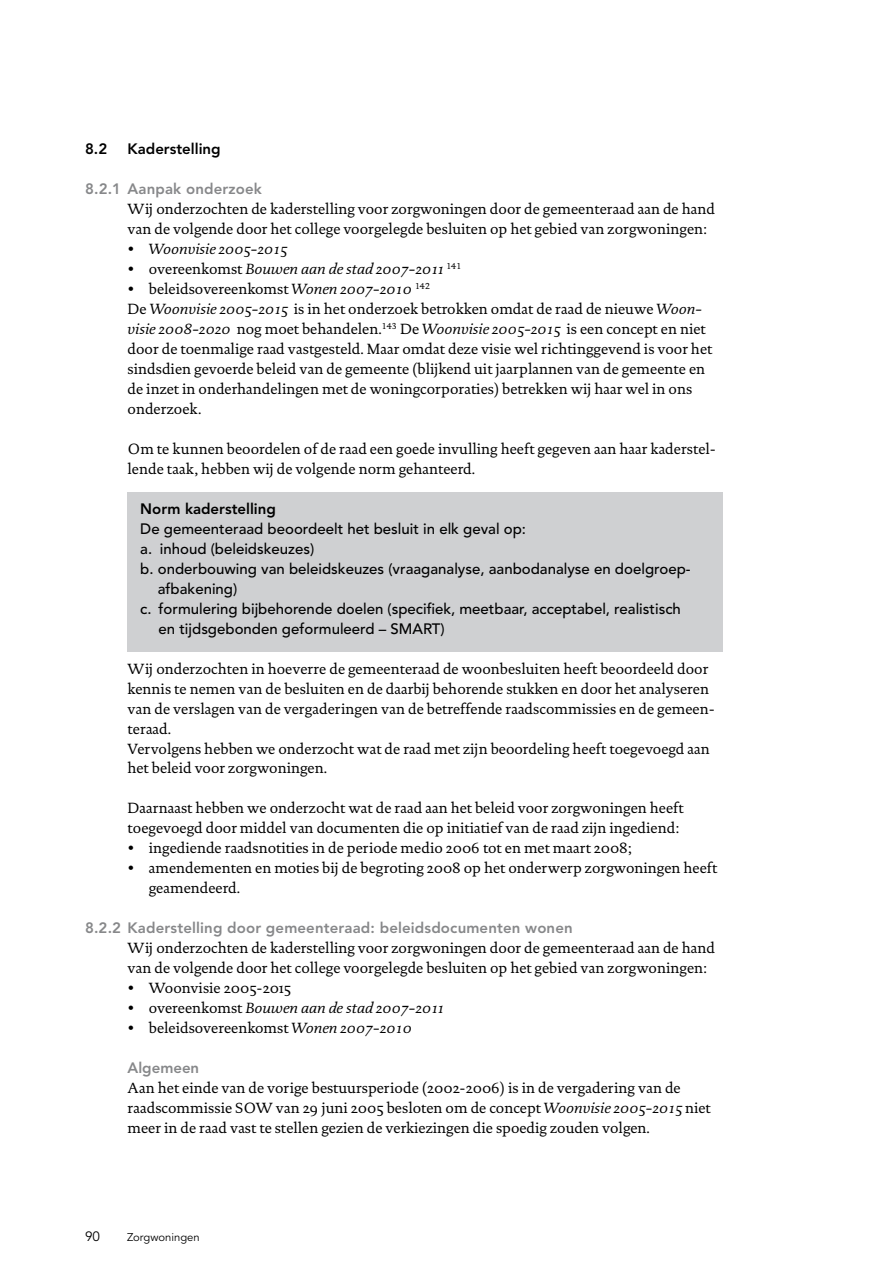
<style>
.page{position:relative;width:893px;height:1263px;background:#fff}
.page>*{position:absolute;margin:0;border:0;box-sizing:border-box;transform-origin:0 0}
.t1{font:15px/20px "DTL Documenta SP Regular";color:#000}
.t2{font:500 15px "Avenir";color:#000}
.t3{font:italic 15px "DTL Documenta SP Regular";color:#000}
.t4{font:800 15px "Avenir";letter-spacing:.01em;color:#87888a}
.t5{font:800 15px "Avenir";color:#000}
.t6{font:13.5px "Avenir";color:#000}
.t7{font:11.25px "Avenir";color:#000}
.s1{font-style:normal}
.s2{font-style:italic}
</style>
<div class="page">
<div style="left:128px;top:493px;width:595px;height:159px;background:#cfd0d2"></div>
<p class="t5" style="left:85px;top:140px;width:24px">8.2</p>
<p class="t5" style="left:128px;top:140px;width:95px">Kaderstelling</p>
<p class="t4" style="left:85px;top:180px;width:178px">8.2.1 Aanpak onderzoek</p>
<p class="t1" style="left:128px;top:199px;width:589px">Wij onderzochten de kaderstelling voor zorgwoningen door de gemeenteraad aan de hand van de volgende door het college voorgelegde besluiten op het gebied van zorgwoningen:</p>
<p class="t3" style="left:128px;top:240px;width:161px">• Woonvisie 2005-2015</p>
<p class="t3" style="left:128px;top:260px;width:335px"><span class="s1">• overeenkomst</span> Bouwen aan de stad 2007-2011 <sup>141</sup></p>
<p class="t1" style="left:128px;top:279px;width:586px">• beleidsovereenkomst <span class="s2">Wonen 2007-2010</span> <sup>142<br></sup>De <span class="s2">Woonvisie 2005-2015</span> is in het onderzoek betrokken omdat de raad de nieuwe <span class="s2">Woon&shy;visie 2008-2020</span> nog moet behandelen.<sup>143</sup> De <span class="s2">Woonvisie 2005-2015</span> is een concept en niet door de toenmalige raad vastgesteld. Maar omdat deze visie wel richtinggevend is voor het sindsdien gevoerde beleid van de gemeente (blijkend uit jaarplannen van de gemeente en de inzet in onderhandelingen met de woningcorporaties) betrekken wij haar wel in ons onderzoek.</p>
<p class="t1" style="left:128px;top:439px;width:590px">Om te kunnen beoordelen of de raad een goede invulling heeft gegeven aan haar kaderstel&shy;lende taak, hebben wij de volgende norm gehanteerd.</p>
<p class="t5" style="left:140px;top:500px;width:137px">Norm kaderstelling</p>
<p class="t2" style="left:140px;top:520px;width:387px">De gemeenteraad beoordeelt het besluit in elk geval op:</p>
<p class="t2" style="left:140px;top:540px;width:176px">a. inhoud (beleidskeuzes)</p>
<p class="t2" style="left:140px;top:560px;width:551px">b. onderbouwing van beleidskeuzes (vraaganalyse, aanbodanalyse en doelgroep-</p>
<p class="t2" style="left:158px;top:580px;width:81px">afbakening)</p>
<p class="t2" style="left:140px;top:600px;width:542px">c. formulering bijbehorende doelen (specifiek, meetbaar, acceptabel, realistisch</p>
<p class="t2" style="left:159px;top:620px;width:288px">en tijdsgebonden geformuleerd – SMART)</p>
<p class="t1" style="left:128px;top:658px;width:589px">Wij onderzochten in hoeverre de gemeenteraad de woonbesluiten heeft beoordeeld door kennis te nemen van de besluiten en de daarbij behorende stukken en door het analyseren van de verslagen van de vergaderingen van de betreffende raadscommissies en de gemeen&shy;teraad.<br>Vervolgens hebben we onderzocht wat de raad met zijn beoordeling heeft toegevoegd aan het beleid voor zorgwoningen.</p>
<p class="t1" style="left:128px;top:798px;width:558px">Daarnaast hebben we onderzocht wat de raad aan het beleid voor zorgwoningen heeft toegevoegd door middel van documenten die op initiatief van de raad zijn ingediend:</p>
<p class="t1" style="left:128px;top:838px;width:506px">• ingediende raadsnotities in de periode medio 2006 tot en met maart 2008;</p>
<p class="t1" style="left:149px;top:858px;width:570px;text-indent:-21px">• amendementen en moties bij de begroting 2008 op het onderwerp zorgwoningen heeft geamendeerd.</p>
<p class="t4" style="left:85px;top:919px;width:489px">8.2.2 Kaderstelling door gemeenteraad: beleidsdocumenten wonen</p>
<p class="t1" style="left:128px;top:938px;width:589px">Wij onderzochten de kaderstelling voor zorgwoningen door de gemeenteraad aan de hand van de volgende door het college voorgelegde besluiten op het gebied van zorgwoningen:</p>
<p class="t1" style="left:128px;top:978px;width:165px">• Woonvisie 2005-2015</p>
<p class="t3" style="left:128px;top:999px;width:317px"><span class="s1">• overeenkomst</span> Bouwen aan de stad 2007-2011</p>
<p class="t1" style="left:128px;top:1018px;width:286px">• beleidsovereenkomst <span class="s2">Wonen 2007-2010</span></p>
<p class="t4" style="left:128px;top:1059px;width:73px">Algemeen</p>
<p class="t1" style="left:128px;top:1078px;width:585px">Aan het einde van de vorige bestuursperiode (2002-2006) is in de vergadering van de raadscommissie SOW van 29 juni 2005 besloten om de concept <span class="s2">Woonvisie 2005-2015</span> niet meer in de raad vast te stellen gezien de verkiezingen die spoedig zouden volgen.</p>
<p class="t6" style="left:85px;top:1228px;width:17px">90</p>
<p class="t7" style="left:127px;top:1230px;width:74px">Zorgwoningen</p>
</div>
